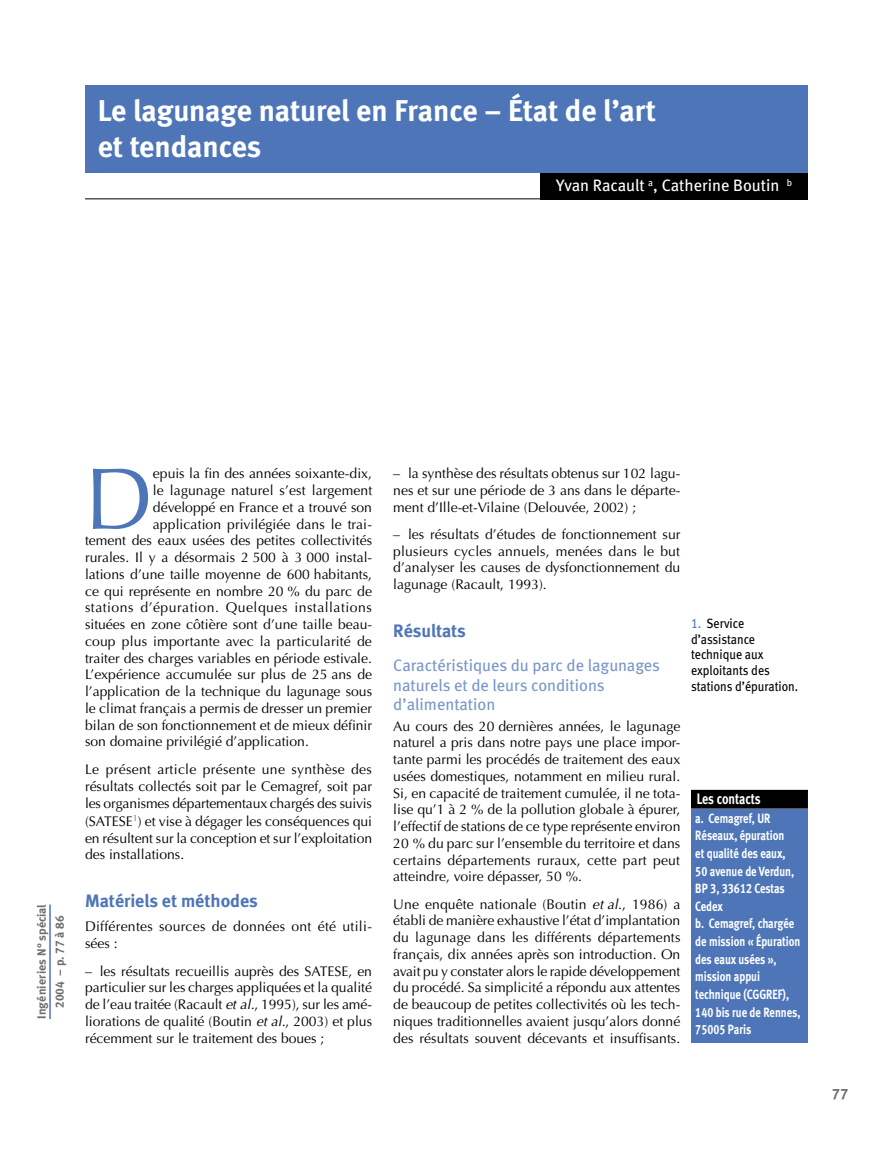
<style>
.page{position:relative;width:893px;height:1149px;background:#fff}
.page>*{position:absolute;margin:0;border:0;box-sizing:border-box;transform-origin:0 0}
.Lettrine{font:87.3px "Optima";color:#4d75b7}
.Titre_de_l_article{font:30px/36px "Meta Bold LF";color:#fff}
.Titre_1{font:18px "Meta Bold LF";color:#4d75b7}
.Titre_2{font:16.5px/19.5px "Meta Book LF";color:#7a97c9}
.Auteur_s{font:16.5px "Meta Book LF";color:#fff}
.Légende_en_marge{font:700 15.15px "Meta";letter-spacing:-.005em;color:#fff;scale:.81 1}
._00_Folio{font:15px "Meta Bold LF";color:#6f6f6f}
.Texte_courant{font:13.95px/16.8px "Optima";color:#000;text-align:justify}
.Lettrine-2{font:13.95px "Optima";color:#000}
.Texte_courant-2{font:13.95px/16.8px "Optima";letter-spacing:.02em;color:#000}
.Lettrine-3{font:13.95px "Optima";letter-spacing:.035em;color:#000}
.Légende_en_marge-2{font:13.5px/15.8px "Meta Book LF";color:#000;scale:.9 1}
.Pavé_auteur_s{font:13.35px/17.5px "Meta Bold LF";color:#fff;scale:.81 1}
._00_Folio-2{font:12px "Meta Bold LF";letter-spacing:.02em;color:#6f6f6f}
._00_Folio-3{font:12px "Meta Bold LF";color:#6f6f6f}
.s1{font-style:italic}
.s2{color:#4d75b7}
</style>
<div class="page">
<div style="left:691px;top:808px;width:117px;height:234px;background:#4d75b7"></div>
<div style="left:692px;top:790px;width:115px;height:17px;background:#000"></div>
<div style="left:691px;top:789px;width:117px;height:19px;border:2px solid #000"></div>
<hr style="left:49px;top:904px;width:2px;height:114px;background:#4d75b7">
<div style="left:540px;top:172px;width:268px;height:27px;background:#000"></div>
<div style="left:85px;top:85px;width:723px;height:87px;background:#4d75b7"></div>
<hr style="left:85px;top:198px;width:723px;height:1px;background:#000">
<p class="Titre_de_l_article" style="left:98px;top:92px;width:560px">Le lagunage naturel en France – État de l’art et tendances</p>
<p class="Auteur_s" style="left:556px;top:176px;width:237px">Yvan Racault <sup>a</sup>, Catherine Boutin <sup>b</sup></p>
<p class="_00_Folio-2" style="left:35px;top:1018px;width:116px;rotate:-90deg">Ingénieries N° spécial</p>
<p class="_00_Folio-3" style="left:53px;top:1007px;width:94px;rotate:-90deg">2004 – p. 77 à 86</p>
<p class="Lettrine" style="left:85px;top:448px;width:69px">D</p>
<p class="Lettrine-2" style="left:153px;top:465px;width:221px">epuis la fin des années soixante-dix,</p>
<p class="Lettrine-2" style="left:153px;top:482px;width:221px">le lagunage naturel s’est largement</p>
<p class="Lettrine-2" style="left:153px;top:499px;width:221px">développé en France et a trouvé son</p>
<p class="Lettrine-2" style="left:153px;top:515px;width:221px">application privilégiée dans le trai-</p>
<p class="Lettrine-2" style="left:85px;top:532px;width:289px">tement des eaux usées des petites collectivités</p>
<p class="Lettrine-2" style="left:85px;top:549px;width:289px">rurales. Il y a désormais 2 500 à 3 000 instal-</p>
<p class="Lettrine-2" style="left:85px;top:565px;width:289px">lations d’une taille moyenne de 600 habitants,</p>
<p class="Lettrine-2" style="left:85px;top:582px;width:288px">ce qui représente en nombre 20 % du parc de</p>
<p class="Lettrine-3" style="left:85px;top:599px;width:288px">stations d’épuration. Quelques installations</p>
<p class="Lettrine-2" style="left:85px;top:616px;width:289px">situées en zone côtière sont d’une taille beau-</p>
<p class="Lettrine-2" style="left:85px;top:632px;width:288px">coup plus importante avec la particularité de</p>
<p class="Lettrine-2" style="left:85px;top:649px;width:288px">traiter des charges variables en période estivale.</p>
<p class="Lettrine-2" style="left:85px;top:666px;width:289px">L’expérience accumulée sur plus de 25 ans de</p>
<p class="Lettrine-2" style="left:85px;top:683px;width:289px">l’application de la technique du lagunage sous</p>
<p class="Lettrine-2" style="left:85px;top:699px;width:289px">le climat français a permis de dresser un premier</p>
<p class="Lettrine-2" style="left:85px;top:716px;width:289px">bilan de son fonctionnement et de mieux définir</p>
<p class="Lettrine-2" style="left:85px;top:733px;width:225px">son domaine privilégié d’application.</p>
<p class="Texte_courant" style="left:85px;top:761px;width:289px">Le présent article présente une synthèse des résultats collectés soit par le Cemagref, soit par les organismes départementaux chargés des suivis (SATESE<sup>1</sup>) et vise à dégager les conséquences qui en résultent sur la conception et sur l’exploitation des installations.</p>
<p class="Titre_1" style="left:85px;top:890px;width:174px">Matériels et méthodes</p>
<p class="Texte_courant-2" style="left:85px;top:917px;width:289px">Différentes sources de données ont été utili&shy;sées :</p>
<p class="Texte_courant" style="left:85px;top:962px;width:289px">– les résultats recueillis auprès des SATESE, en particulier sur les charges appliquées et la qualité de l’eau traitée (Racault <span class="s1">et al.</span>, 1995), sur les amé&shy;liorations de qualité (Boutin <span class="s1">et al.</span>, 2003) et plus récemment sur le traitement des boues ;</p>
<p class="Texte_courant" style="left:393px;top:465px;width:289px">– la synthèse des résultats obtenus sur 102 lagu&shy;nes et sur une période de 3 ans dans le départe&shy;ment d’Ille-et-Vilaine (Delouvée, 2002) ;</p>
<p class="Texte_courant" style="left:393px;top:526px;width:289px">– les résultats d’études de fonctionnement sur plusieurs cycles annuels, menées dans le but d’analyser les causes de dysfonctionnement du lagunage (Racault, 1993).</p>
<p class="Titre_1" style="left:393px;top:619px;width:74px">Résultats</p>
<p class="Titre_2" style="left:393px;top:655px;width:268px">Caractéristiques du parc de lagunages naturels et de leurs conditions d’alimentation</p>
<p class="Texte_courant" style="left:393px;top:717px;width:289px">Au cours des 20 dernières années, le lagunage naturel a pris dans notre pays une place impor&shy;tante parmi les procédés de traitement des eaux usées domestiques, notamment en milieu rural.<br>Si, en capacité de traitement cumulée, il ne tota&shy;lise qu’1 à 2 % de la pollution globale à épurer, l’effectif de stations de ce type représente environ 20 % du parc sur l’ensemble du territoire et dans certains départements ruraux, cette part peut atteindre, voire dépasser, 50 %.</p>
<p class="Texte_courant" style="left:393px;top:895px;width:289px">Une enquête nationale (Boutin <span class="s1">et al</span>., 1986) a établi de manière exhaustive l’état d’implantation du lagunage dans les différents départements français, dix années après son introduction. On avait pu y constater alors le rapide développement du procédé. Sa simplicité a répondu aux attentes de beaucoup de petites collectivités où les tech&shy;niques traditionnelles avaient jusqu’alors donné des résultats souvent décevants et insuffisants.</p>
<p class="Légende_en_marge-2" style="left:691px;top:615px;width:121px"><span class="s2">1.</span> Service d’assistance technique aux exploitants des stations d’épuration.</p>
<p class="Légende_en_marge" style="left:697px;top:790px;width:81px">Les contacts</p>
<p class="Pavé_auteur_s" style="left:695px;top:808px;width:123px">a. Cemagref, UR<br>Réseaux, épuration et qualité des eaux,<br>50 avenue de Verdun,<br>BP 3, 33612 Cestas<br>Cedex</p>
<p class="Pavé_auteur_s" style="left:695px;top:914px;width:131px">b. Cemagref, chargée de mission « Épuration des eaux usées », mission appui technique (CGGREF),<br>140 bis rue de Rennes,<br>75005 Paris</p>
<p class="_00_Folio" style="left:832px;top:1084px;width:18px">77</p>
</div>
